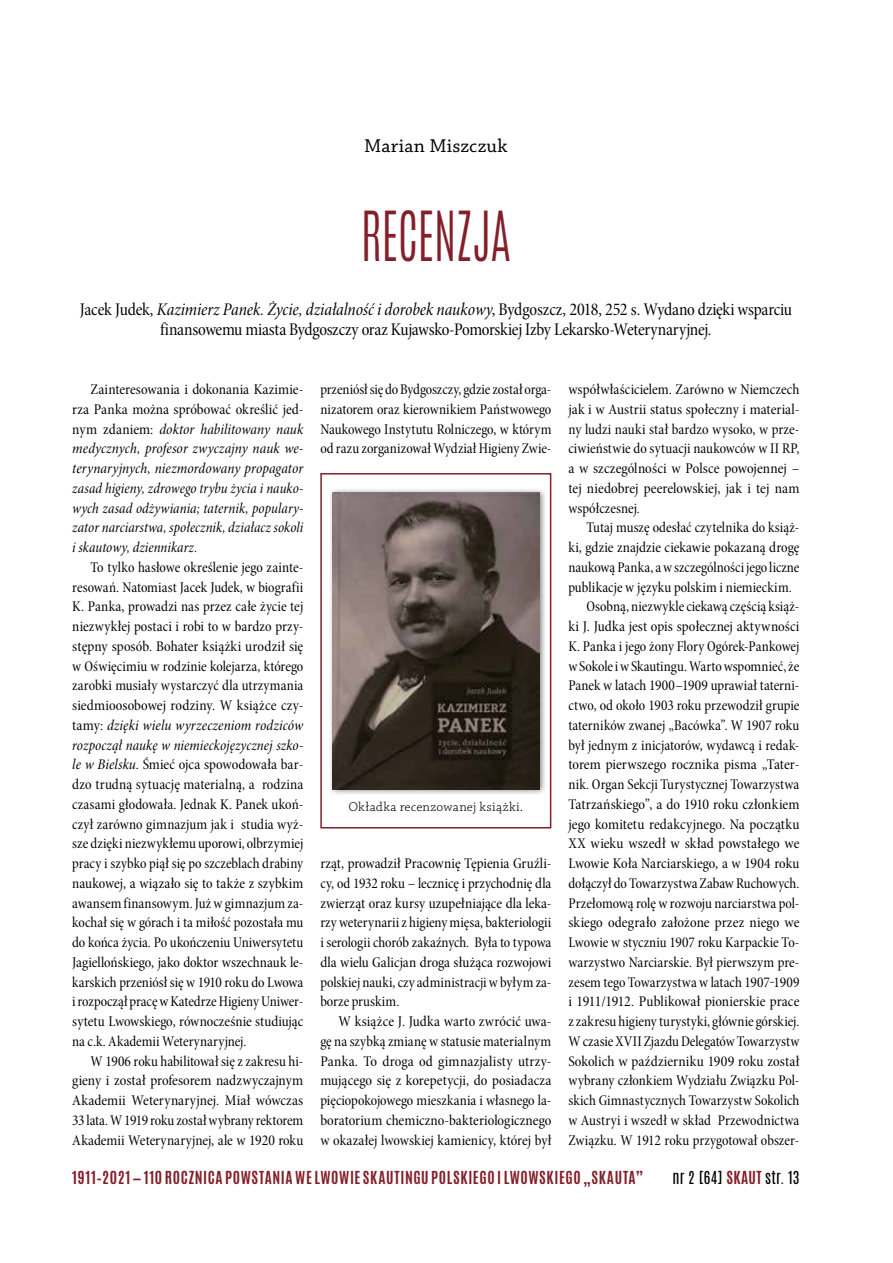
<style>
.page{position:relative;width:893px;height:1263px;background:#fff}
.page>*{position:absolute;margin:0;border:0;box-sizing:border-box;transform-origin:0 0}
.t1{font:300 57.6px "Antonio";letter-spacing:-.005em;color:#841f2a;scale:.83 1}
.t2{font:19.5px "Chaparral Pro Capt";letter-spacing:.01em;color:#000}
.t3{font:18px/19.8px "Minion Pro Cn Subh";letter-spacing:-.015em;color:#000;text-align:center}
.t4{font:15px/19.8px "Minion Pro Cn Subh";letter-spacing:.005em;color:#000;text-align:justify}
.t5{font:15px/19.8px "Minion Pro Cn It Subh";letter-spacing:.005em;color:#000;text-align:justify}
.t6{font:700 15px "Antonio";letter-spacing:.04em;color:#841f2a}
.t7{font:15px "Antonio";letter-spacing:.02em;color:#000}
.t8{font:13.5px "Chaparral Pro Light Capt";letter-spacing:.02em;color:#000}
.s1{font-family:"Minion Pro Cn It Subh"}
.s2{font-family:"Minion Pro Cn Subh"}
.s3{font-weight:700;color:#841f2a}
</style>
<div class="page">
<div style="left:320px;top:473px;width:231px;height:355px;border:2px solid #841f2a"></div>
<div style="left:328px;top:487px;width:219px;height:309px;background:#000;opacity:.5"></div>
<img style="left:332px;top:492px;width:207px;height:297px">
<h2 class="t2" style="left:364px;top:134px;width:145px">Marian Miszczuk</h2>
<h1 class="t1" style="left:361px;top:195px;width:183px">RECENZJA</h1>
<p class="t3" style="left:80px;top:300px;width:714px">Jacek Judek, <span class="s1">Kazimierz Panek. Życie, działalność i dorobek naukowy</span>, Bydgoszcz, 2018, 252 s. Wydano dzięki wsparciu finansowemu miasta Bydgoszczy oraz Kujawsko-Pomorskiej Izby Lekarsko-Weterynaryjnej.</p>
<p class="t4" style="left:72px;top:380px;width:233px;text-align:right">Zainteresowania i dokonania Kazimie&shy;rza Panka można spróbować określić jed-</p>
<p class="t5" style="left:72px;top:419px;width:233px"><span class="s2">nym zdaniem:</span> doktor habilitowany nauk medycznych, profesor zwyczajny nauk we&shy;terynaryjnych, niezmordowany propagator zasad higieny, zdrowego trybu życia i nauko&shy;wych zasad odżywiania; taternik, populary&shy;zator narciarstwa, społecznik, działacz sokoli i skautowy, dziennikarz.</p>
<p class="t4" style="left:72px;top:557px;width:233px;text-indent:18px">To tylko hasłowe określenie jego zainte&shy;resowań. Natomiast Jacek Judek, w biografii K. Panka, prowadzi nas przez całe życie tej niezwykłej postaci i robi to w bardzo przy&shy;stępny sposób. Bohater książki urodził się w Oświęcimiu w rodzinie kolejarza, którego zarobki musiały wystarczyć dla utrzymania siedmioosobowej rodziny. W książce czy-</p>
<p class="t5" style="left:72px;top:715px;width:233px"><span class="s2">tamy:</span> dzięki wielu wyrzeczeniom rodziców rozpoczął naukę w niemieckojęzycznej szko-</p>
<p class="t4" style="left:72px;top:755px;width:233px"><span class="s1">le w Bielsku</span>. Śmieć ojca spowodowała bar&shy;dzo trudną sytuację materialną, a rodzina czasami głodowała. Jednak K. Panek ukoń&shy;czył zarówno gimnazjum jak i studia wyż&shy;sze dzięki niezwykłemu uporowi, olbrzymiej pracy i szybko piął się po szczeblach drabiny naukowej, a wiązało się to także z szybkim awansem finansowym. Już w gimnazjum za&shy;kochał się w górach i ta miłość pozostała mu do końca życia. Po ukończeniu Uniwersytetu Jagiellońskiego, jako doktor wszechnauk le&shy;karskich przeniósł się w 1910 roku do Lwowa i rozpoczął pracę w Katedrze Higieny Uniwer&shy;sytetu Lwowskiego, równocześnie studiując na c.k. Akademii Weterynaryjnej.</p>
<p class="t4" style="left:72px;top:1051px;width:233px;text-indent:18px">W 1906 roku habilitował się z zakresu hi&shy;gieny i został profesorem nadzwyczajnym Akademii Weterynaryjnej. Miał wówczas 33 lata. W 1919 roku został wybrany rektorem Akademii Weterynaryjnej, ale w 1920 roku</p>
<p class="t4" style="left:320px;top:380px;width:233px">przeniósł się do Bydgoszczy, gdzie został orga&shy;nizatorem oraz kierownikiem Państwowego Naukowego Instytutu Rolniczego, w którym od razu zorganizował Wydział Higieny Zwie-</p>
<p class="t8" style="left:348px;top:799px;width:176px">Okładka recenzowanej książki.</p>
<p class="t4" style="left:320px;top:854px;width:233px">rząt, prowadził Pracownię Tępienia Gruźli&shy;cy, od 1932 roku – lecznicę i przychodnię dla zwierząt oraz kursy uzupełniające dla leka&shy;rzy weterynarii z higieny mięsa, bakteriologii i serologii chorób zakaźnych. Była to typowa dla wielu Galicjan droga służąca rozwojowi polskiej nauki, czy administracji w byłym za&shy;borze pruskim.</p>
<p class="t4" style="left:320px;top:1011px;width:233px;text-indent:18px">W książce J. Judka warto zwrócić uwa&shy;gę na szybką zmianę w statusie materialnym Panka. To droga od gimnazjalisty utrzy&shy;mującego się z korepetycji, do posiadacza pięciopokojowego mieszkania i własnego la&shy;boratorium chemiczno-bakteriologicznego w okazałej lwowskiej kamienicy, której był</p>
<p class="t4" style="left:568px;top:380px;width:233px">współwłaścicielem. Zarówno w Niemczech jak i w Austrii status społeczny i material&shy;ny ludzi nauki stał bardzo wysoko, w prze&shy;ciwieństwie do sytuacji naukowców w II RP, a w szczególności w Polsce powojennej – tej niedobrej peerelowskiej, jak i tej nam współczesnej.</p>
<p class="t4" style="left:587px;top:518px;width:214px">Tutaj muszę odesłać czytelnika do książ-</p>
<p class="t4" style="left:568px;top:538px;width:233px">ki, gdzie znajdzie ciekawie pokazaną drogę</p>
<p class="t4" style="left:568px;top:557px;width:233px">naukową Panka, a w szczególności jego liczne</p>
<p class="t4" style="left:568px;top:577px;width:225px">publikacje w języku polskim i niemieckim.</p>
<p class="t4" style="left:587px;top:597px;width:214px">Osobną, niezwykle ciekawą częścią książ-</p>
<p class="t4" style="left:568px;top:617px;width:233px">ki J. Judka jest opis społecznej aktywności</p>
<p class="t4" style="left:568px;top:636px;width:233px">K. Panka i jego żony Flory Ogórek-Pankowej</p>
<p class="t4" style="left:568px;top:656px;width:232px">w Sokole i w Skautingu. Warto wspomnieć, że</p>
<p class="t4" style="left:568px;top:676px;width:233px">Panek w latach 1900–1909 uprawiał taterni-</p>
<p class="t4" style="left:568px;top:696px;width:233px">ctwo, od około 1903 roku przewodził grupie</p>
<p class="t4" style="left:568px;top:715px;width:233px">taterników zwanej „Bacówka”. W 1907 roku</p>
<p class="t4" style="left:568px;top:735px;width:233px">był jednym z inicjatorów, wydawcą i redak-</p>
<p class="t4" style="left:568px;top:755px;width:233px">torem pierwszego rocznika pisma „Tater-</p>
<p class="t4" style="left:568px;top:775px;width:232px">nik. Organ Sekcji Turystycznej Towarzystwa</p>
<p class="t4" style="left:568px;top:794px;width:232px">Tatrzańskiego”, a do 1910 roku członkiem</p>
<p class="t4" style="left:568px;top:814px;width:233px">jego komitetu redakcyjnego. Na początku</p>
<p class="t4" style="left:568px;top:834px;width:233px">XX wieku wszedł w skład powstałego we</p>
<p class="t4" style="left:568px;top:854px;width:233px">Lwowie Koła Narciarskiego, a w 1904 roku</p>
<p class="t4" style="left:568px;top:873px;width:233px">dołączył do Towarzystwa Zabaw Ruchowych.</p>
<p class="t4" style="left:568px;top:893px;width:233px">Przełomową rolę w rozwoju narciarstwa pol-</p>
<p class="t4" style="left:568px;top:913px;width:233px">skiego odegrało założone przez niego we</p>
<p class="t4" style="left:568px;top:932px;width:233px">Lwowie w styczniu 1907 roku Karpackie To-</p>
<p class="t4" style="left:568px;top:952px;width:233px">warzystwo Narciarskie. Był pierwszym pre-</p>
<p class="t4" style="left:568px;top:972px;width:233px">zesem tego Towarzystwa w latach 1907‒1909</p>
<p class="t4" style="left:568px;top:992px;width:233px">i 1911/1912. Publikował pionierskie prace</p>
<p class="t4" style="left:568px;top:1011px;width:233px">z zakresu higieny turystyki, głównie górskiej.</p>
<p class="t4" style="left:568px;top:1031px;width:233px">W czasie XVII Zjazdu Delegatów Towarzystw</p>
<p class="t4" style="left:568px;top:1051px;width:233px">Sokolich w październiku 1909 roku został</p>
<p class="t4" style="left:568px;top:1071px;width:233px">wybrany członkiem Wydziału Związku Pol-</p>
<p class="t4" style="left:568px;top:1090px;width:233px">skich Gimnastycznych Towarzystw Sokolich</p>
<p class="t4" style="left:568px;top:1110px;width:233px">w Austryi i wszedł w skład Przewodnictwa</p>
<p class="t4" style="left:568px;top:1130px;width:233px">Związku. W 1912 roku przygotował obszer-</p>
<p class="t6" style="left:72px;top:1166px;width:573px">1911–2021 — 110 ROCZNICA POWSTANIA WE LWOWIE SKAUTINGU POLSKIEGO I LWOWSKIEGO „SKAUTA”</p>
<p class="t7" style="left:672px;top:1166px;width:128px">NR 2 [64] <span class="s3">SKAUT</span> STR. 13</p>
</div>
